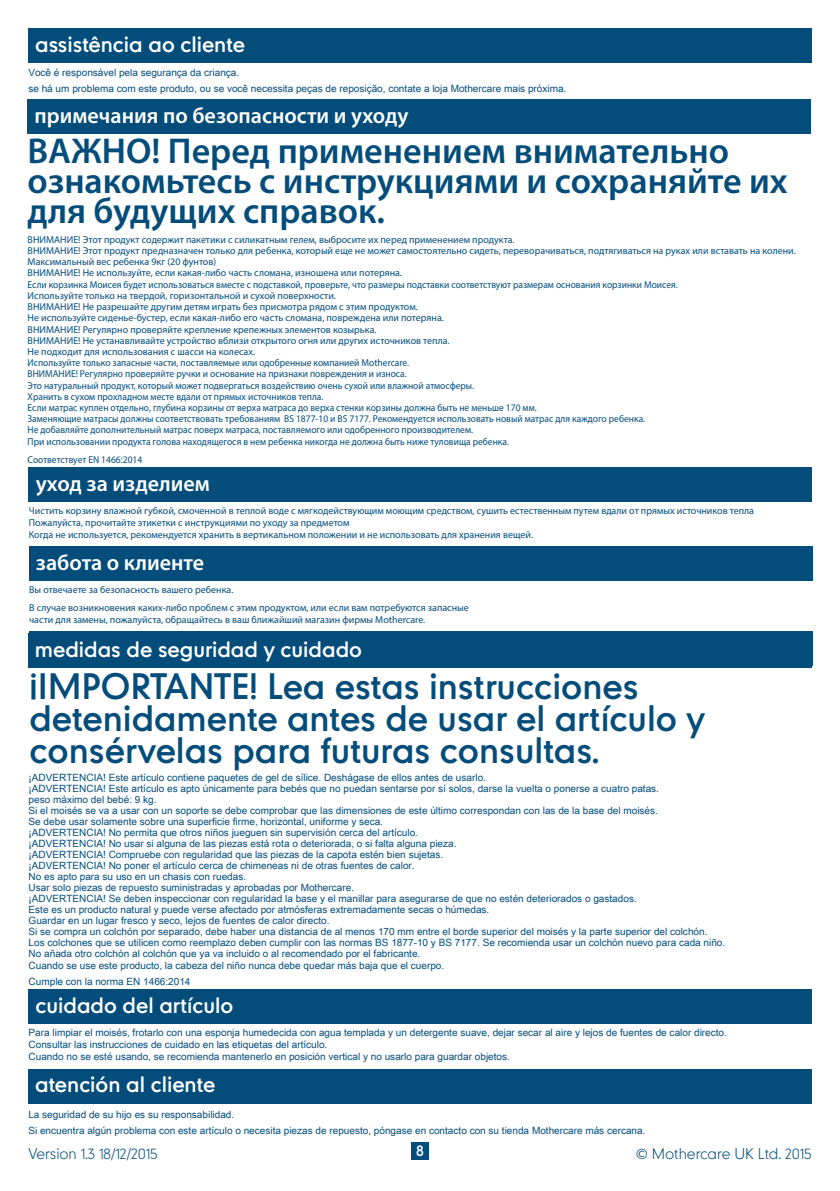
<style>
.page{position:relative;width:840px;height:1191px;background:#fff}
.page>*{position:absolute;margin:0;border:0;box-sizing:border-box;transform-origin:0 0}
.t1{font:600 36px/30px "Myriad Pro";color:#044d7b}
.t2{font:33.2px/32px "Mothercare";color:#044d7b}
.t3{font:600 22px "Myriad Pro";color:#fff}
.Mothercare_box_headi{font:20px "Mothercare";color:#fff}
.Mothercare_box_headi-2{font:100 20px "Mothercare";color:#fff}
.t4{font:100 14px "Mothercare";color:#044d7b}
.t5{font:14px "Mothercare";color:#fff}
.Arial_U{font:10px/11px "Arial Unicode MS";color:#044d7b}
.Arial_U-2{font:10px "Myriad Pro";color:#044d7b}
.Arial_U-3{font:10px/11.2px "Myriad Pro";color:#044d7b;scale:.95 1}
</style>
<div class="page">
<div style="left:411px;top:1142px;width:17px;height:17px;background:#044d7b"></div>
<div style="left:29px;top:467px;width:782px;height:34px;background:#044d7b"></div>
<div style="left:30px;top:631px;width:782px;height:34px;background:#044d7b"></div>
<div style="left:28px;top:634px;width:782px;height:34px;background:#044d7b"></div>
<div style="left:29px;top:546px;width:782px;height:34px;background:#044d7b"></div>
<div style="left:29px;top:989px;width:782px;height:34px;background:#044d7b"></div>
<div style="left:28px;top:1069px;width:783px;height:34px;background:#044d7b"></div>
<div style="left:28px;top:28px;width:783px;height:34px;background:#044d7b"></div>
<div style="left:28px;top:100px;width:782px;height:34px;background:#044d7b"></div>
<p class="Mothercare_box_headi" style="left:35px;top:30px;width:211px">assistência ao cliente</p>
<p class="Arial_U" style="left:28px;top:66px;width:212px">Você é responsável pela segurança da criança.</p>
<p class="Arial_U" style="left:28px;top:82px;width:539px">se há um problema com este produto, ou se você necessita peças de reposição, contate a loja Mothercare mais próxima.</p>
<p class="t3" style="left:34px;top:101px;width:375px">примечания по безопасности и уходу</p>
<p class="t1" style="left:27px;top:135px;width:761px">ВАЖНО! Перед применением внимательно ознакомьтесь с инструкциями и сохраняйте их для будущих справок.</p>
<p class="Arial_U-2" style="left:28px;top:233px;width:488px">ВНИМАНИЕ! Этот продукт содержит пакетики с силикатным гелем, выбросите их перед применением продукта.</p>
<p class="Arial_U-2" style="left:28px;top:244px;width:769px">ВНИМАНИЕ! Этот продукт предназначен только для ребенка, который еще не может самостоятельно сидеть, переворачиваться, подтягиваться на руках или вставать на колени.</p>
<p class="Arial_U-2" style="left:28px;top:256px;width:190px">Максимальный вес ребенка 9кг (20 фунтов)</p>
<p class="Arial_U-2" style="left:28px;top:267px;width:375px">ВНИМАНИЕ! Не используйте, если какая-либо часть сломана, изношена или потеряна.</p>
<p class="Arial_U-3" style="left:28px;top:278px;width:685px">Если корзинка Моисея будет использоваться вместе с подставкой, проверьте, что размеры подставки соответствуют размерам основания корзинки Моисея.</p>
<p class="Arial_U-2" style="left:28px;top:289px;width:310px">Используйте только на твердой, горизонтальной и сухой поверхности.</p>
<p class="Arial_U-2" style="left:28px;top:300px;width:391px">ВНИМАНИЕ! Не разрешайте другим детям играть без присмотра рядом с этим продуктом.</p>
<p class="Arial_U-2" style="left:28px;top:312px;width:417px">Не используйте сиденье-бустер, если какая-либо его часть сломана, повреждена или потеряна.</p>
<p class="Arial_U-2" style="left:28px;top:323px;width:350px">ВНИМАНИЕ! Регулярно проверяйте крепление крепежных элементов козырька.</p>
<p class="Arial_U-2" style="left:28px;top:334px;width:423px">ВНИМАНИЕ! Не устанавливайте устройство вблизи открытого огня или других источников тепла.</p>
<p class="Arial_U-2" style="left:28px;top:345px;width:229px">Не подходит для использования с шасси на колесах.</p>
<p class="Arial_U-3" style="left:28px;top:357px;width:403px">Используйте только запасные части, поставляемые или одобренные компанией Mothercare.</p>
<p class="Arial_U-3" style="left:28px;top:368px;width:400px">ВНИМАНИЕ! Регулярно проверяйте ручки и основание на признаки повреждения и износа.</p>
<p class="Arial_U-3" style="left:28px;top:379px;width:471px">Это натуральный продукт, который может подвергаться воздействию очень сухой или влажной атмосферы.</p>
<p class="Arial_U-3" style="left:28px;top:390px;width:313px">Хранить в сухом прохладном месте вдали от прямых источников тепла.</p>
<p class="Arial_U-3" style="left:28px;top:402px;width:651px">Если матрас куплен отдельно, глубина корзины от верха матраса до верха стенки корзины должна быть не меньше 170 мм.<br>Заменяющие матрасы должны соответствовать требованиям BS 1877-10 и BS 7177. Рекомендуется использовать новый матрас для каждого ребенка.<br>Не добавляйте дополнительный матрас поверх матраса, поставляемого или одобренного производителем.</p>
<p class="Arial_U-3" style="left:28px;top:436px;width:508px">При использовании продукта голова находящегося в нем ребенка никогда не должна быть ниже туловища ребенка.</p>
<p class="Arial_U-3" style="left:28px;top:454px;width:122px">Соответствует EN 1466:2014</p>
<p class="t3" style="left:36px;top:469px;width:176px">уход за изделием</p>
<p class="Arial_U-2" style="left:29px;top:504px;width:726px">Чистить корзину влажной губкой, смоченной в теплой воде с мягкодействующим моющим средством, сушить естественным путем вдали от прямых источников тепла</p>
<p class="Arial_U-2" style="left:29px;top:516px;width:322px">Пожалуйста, прочитайте этикетки с инструкциями по уходу за предметом</p>
<p class="Arial_U-2" style="left:29px;top:528px;width:505px">Когда не используется, рекомендуется хранить в вертикальном положении и не использовать для хранения вещей.</p>
<p class="t3" style="left:36px;top:548px;width:170px">забота о клиенте</p>
<p class="Arial_U-2" style="left:29px;top:583px;width:206px">Вы отвечаете за безопасность вашего ребенка.</p>
<p class="Arial_U-2" style="left:29px;top:601px;width:441px">В случае возникновения каких-либо проблем с этим продуктом, или если вам потребуются запасные</p>
<p class="Arial_U-2" style="left:29px;top:613px;width:397px">части для замены, пожалуйста, обращайтесь в ваш ближайший магазин фирмы Mothercare.</p>
<p class="Mothercare_box_headi-2" style="left:37px;top:633px;width:185px">safety &amp; care notes</p>
<p class="t2" style="left:29px;top:669px;width:676px">¡IMPORTANTE! Lea estas instrucciones detenidamente antes de usar el artículo y consérvelas para futuras consultas.</p>
<p class="Arial_U" style="left:29px;top:771px;width:458px">¡ADVERTENCIA! Este artículo contiene paquetes de gel de sílice. Deshágase de ellos antes de usarlo.</p>
<p class="Arial_U" style="left:29px;top:782px;width:631px">¡ADVERTENCIA! Este artículo es apto únicamente para bebés que no puedan sentarse por sí solos, darse la vuelta o ponerse a cuatro patas.</p>
<p class="Arial_U" style="left:29px;top:793px;width:129px">peso máximo del bebé: 9 kg.</p>
<p class="Arial_U" style="left:29px;top:804px;width:630px">Si el moisés se va a usar con un soporte se debe comprobar que las dimensiones de este último correspondan con las de la base del moisés.</p>
<p class="Arial_U" style="left:29px;top:815px;width:356px">Se debe usar solamente sobre una superficie firme, horizontal, uniforme y seca.</p>
<p class="Arial_U" style="left:29px;top:826px;width:391px">¡ADVERTENCIA! No permita que otros niños jueguen sin supervisión cerca del artículo.</p>
<p class="Arial_U" style="left:29px;top:837px;width:429px">¡ADVERTENCIA! No usar si alguna de las piezas está rota o deteriorada, o si falta alguna pieza.</p>
<p class="Arial_U" style="left:29px;top:848px;width:416px">¡ADVERTENCIA! Compruebe con regularidad que las piezas de la capota estén bien sujetas.</p>
<p class="Arial_U" style="left:29px;top:859px;width:387px">¡ADVERTENCIA! No poner el artículo cerca de chimeneas ni de otras fuentes de calor.</p>
<p class="Arial_U" style="left:29px;top:870px;width:219px">No es apto para su uso en un chasis con ruedas.</p>
<p class="Arial_U" style="left:29px;top:881px;width:327px">Usar solo piezas de repuesto suministradas y aprobadas por Mothercare.</p>
<p class="Arial_U" style="left:29px;top:892px;width:609px">¡ADVERTENCIA! Se deben inspeccionar con regularidad la base y el manillar para asegurarse de que no estén deteriorados o gastados.</p>
<p class="Arial_U" style="left:29px;top:903px;width:462px">Este es un producto natural y puede verse afectado por atmósferas extremadamente secas o húmedas.</p>
<p class="Arial_U" style="left:29px;top:914px;width:302px">Guardar en un lugar fresco y seco, lejos de fuentes de calor directo.</p>
<p class="Arial_U" style="left:29px;top:925px;width:697px">Si se compra un colchón por separado, debe haber una distancia de al menos 170 mm entre el borde superior del moisés y la parte superior del colchón.<br>Los colchones que se utilicen como reemplazo deben cumplir con las normas BS 1877-10 y BS 7177. Se recomienda usar un colchón nuevo para cada niño.</p>
<p class="Arial_U" style="left:29px;top:947px;width:393px">No añada otro colchón al colchón que ya va incluido o al recomendado por el fabricante.</p>
<p class="Arial_U" style="left:29px;top:959px;width:417px">Cuando se use este producto, la cabeza del niño nunca debe quedar más baja que el cuerpo.</p>
<p class="Arial_U" style="left:29px;top:975px;width:163px">Cumple con la norma EN 1466:2014</p>
<p class="Mothercare_box_headi" style="left:35px;top:635px;width:328px">medidas de seguridad y cuidado</p>
<p class="Mothercare_box_headi" style="left:35px;top:991px;width:199px">cuidado del artículo</p>
<p class="Arial_U" style="left:29px;top:1026px;width:699px">Para limpiar el moisés, frotarlo con una esponja humedecida con agua templada y un detergente suave, dejar secar al aire y lejos de fuentes de calor directo.</p>
<p class="Arial_U" style="left:29px;top:1038px;width:300px">Consultar las instrucciones de cuidado en las etiquetas del artículo.</p>
<p class="Arial_U" style="left:29px;top:1050px;width:482px">Cuando no se esté usando, se recomienda mantenerlo en posición vertical y no usarlo para guardar objetos.</p>
<p class="Mothercare_box_headi" style="left:35px;top:1070px;width:181px">atención al cliente</p>
<p class="Arial_U" style="left:28px;top:1108px;width:207px">La seguridad de su hijo es su responsabilidad.</p>
<p class="Arial_U" style="left:28px;top:1124px;width:618px">Si encuentra algún problema con este artículo o necesita piezas de repuesto, póngase en contacto con su tienda Mothercare más cercana.</p>
<h3 class="t4" style="left:28px;top:1144px;width:131px">Version 1.3 18/12/2015</h3>
<h3 class="t5" style="left:416px;top:1141px;width:9px">8</h3>
<h3 class="t4" style="left:635px;top:1144px;width:177px">© Mothercare UK Ltd. 2015</h3>
</div>
